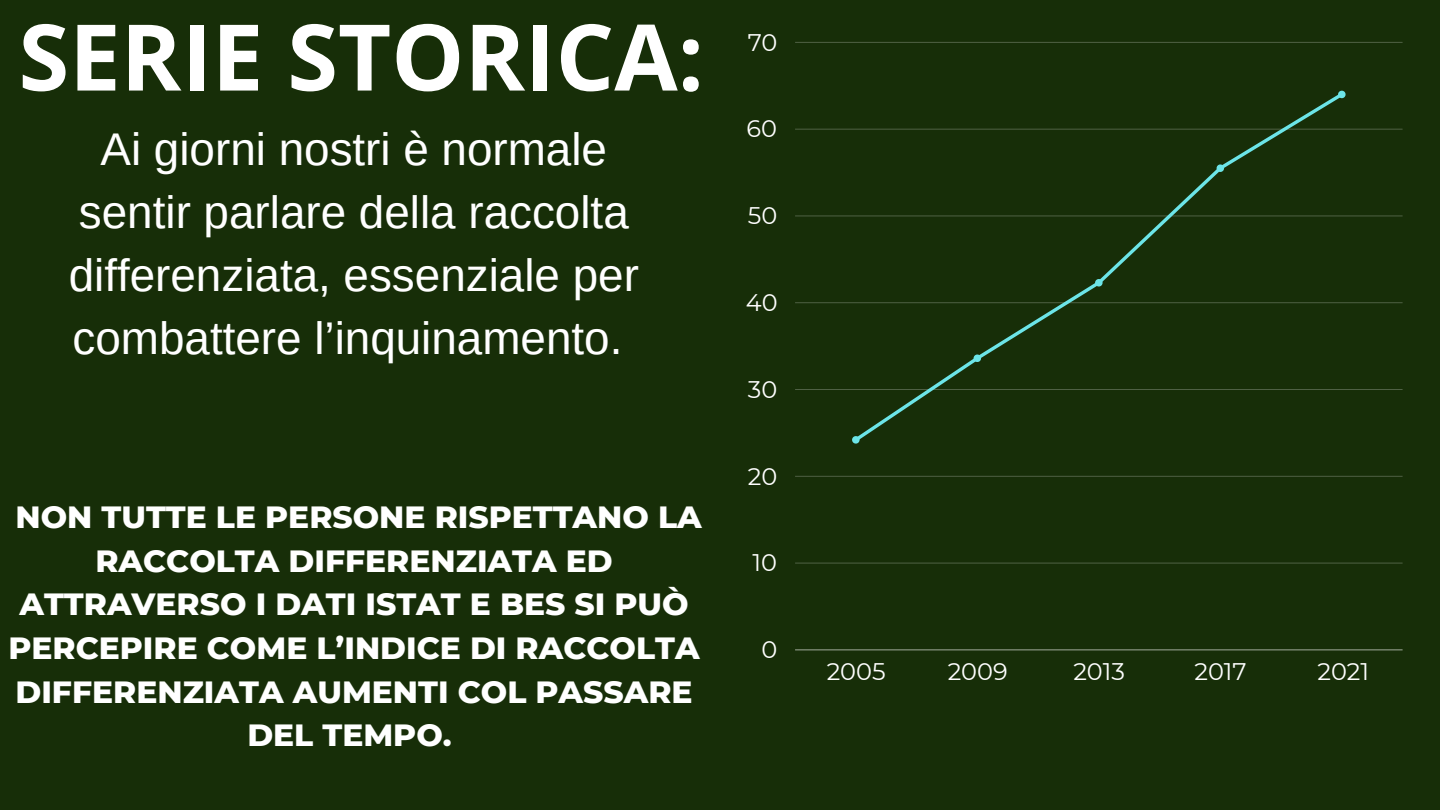
<style>
.page{position:relative;width:1440px;height:810px;background:#172e08}
.page>*{position:absolute;margin:0;border:0;box-sizing:border-box;transform-origin:0 0}
.t1{font:700 92px "Open Sans";color:#fff}
.t2{font:45.8px/63px "Arimo";color:#fff;text-align:center}
.t3{font:800 31.3px/43.7px "Montserrat";color:#fff;text-align:center}
.t4{font:24px "Montserrat";color:#fff}
</style>
<div class="page">
<hr style="left:795px;top:649px;width:608px;height:1px;background:#fff">
<hr style="left:795px;top:563px;width:608px;height:1px;background:#fff">
<hr style="left:795px;top:476px;width:608px;height:1px;background:#fff">
<hr style="left:795px;top:389px;width:608px;height:1px;background:#fff">
<hr style="left:795px;top:302px;width:608px;height:1px;background:#fff">
<hr style="left:795px;top:216px;width:608px;height:1px;background:#fff">
<hr style="left:795px;top:129px;width:608px;height:1px;background:#fff">
<hr style="left:795px;top:42px;width:608px;height:1px;background:#fff">
<svg style="left:851px;top:90px;width:495px;height:354px"></svg>
<p class="t1" style="left:19px;top:-8px;width:687px">SERIE STORICA:</p>
<h1 class="t2" style="left:69px;top:118px;width:572px">Ai giorni nostri è normale sentir parlare della raccolta differenziata, essenziale per combattere l’inquinamento.</h1>
<h2 class="t3" style="left:8px;top:495px;width:695px">NON TUTTE LE PERSONE RISPETTANO LA<br>RACCOLTA DIFFERENZIATA ED<br>ATTRAVERSO I DATI ISTAT E BES SI PUÒ<br>PERCEPIRE COME L’INDICE DI RACCOLTA<br>DIFFERENZIATA AUMENTI COL PASSARE<br>DEL TEMPO.</h2>
<p class="t4" style="left:748px;top:27px;width:31px">70</p>
<p class="t4" style="left:747px;top:114px;width:32px">60</p>
<p class="t4" style="left:748px;top:201px;width:31px">50</p>
<p class="t4" style="left:746px;top:288px;width:33px">40</p>
<p class="t4" style="left:748px;top:375px;width:31px">30</p>
<p class="t4" style="left:748px;top:461px;width:31px">20</p>
<p class="t4" style="left:753px;top:548px;width:26px">10</p>
<p class="t4" style="left:761px;top:635px;width:17px">0</p>
<p class="t4" style="left:827px;top:657px;width:60px">2005</p>
<p class="t4" style="left:948px;top:657px;width:61px">2009</p>
<p class="t4" style="left:1073px;top:657px;width:53px">2013</p>
<p class="t4" style="left:1195px;top:657px;width:54px">2017</p>
<p class="t4" style="left:1317px;top:657px;width:53px">2021</p>
</div>
